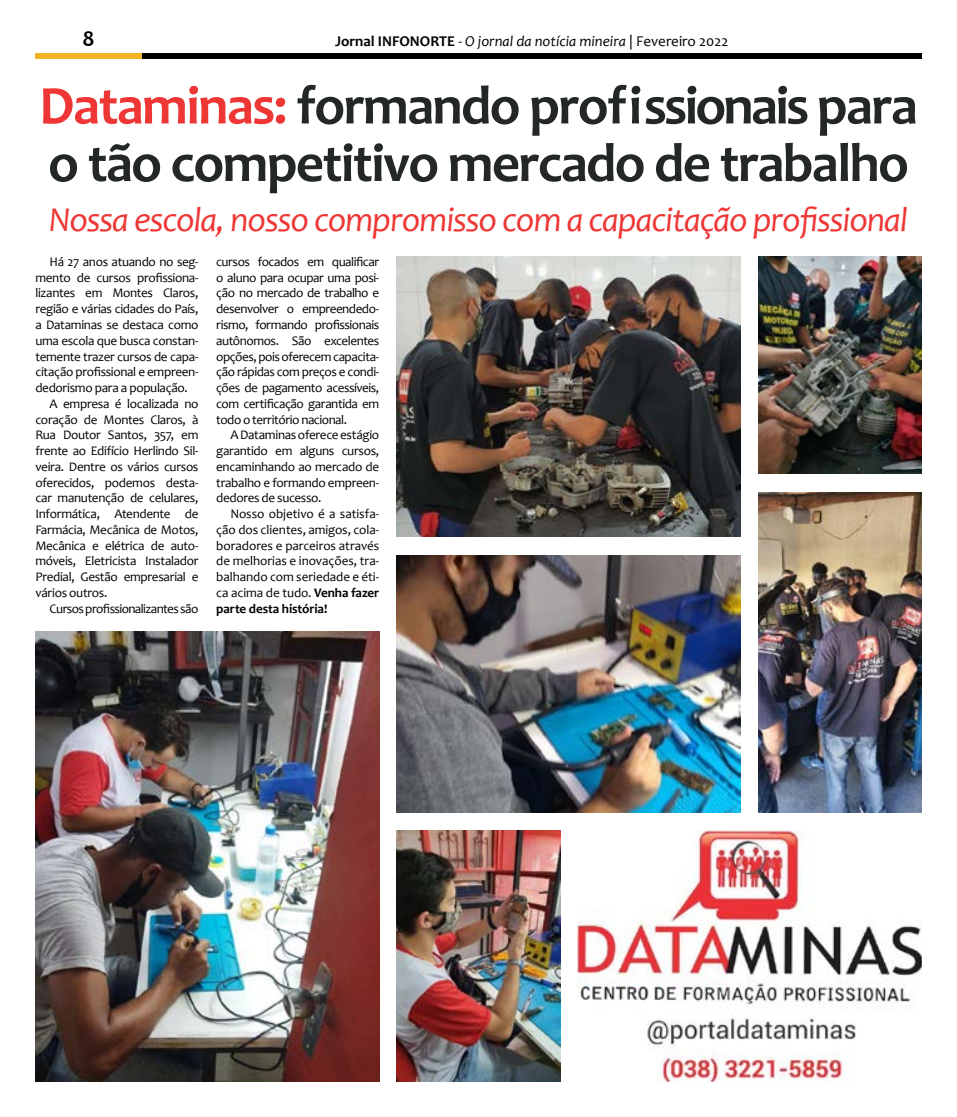
<style>
.page{position:relative;width:957px;height:1117px;background:#fff}
.page>*{position:absolute;margin:0;border:0;box-sizing:border-box;transform-origin:0 0}
.t1{font:700 55px/57.5px "Candara";letter-spacing:-.03em;color:#232727}
.t2{font:italic 35px "Candara";letter-spacing:-.03em;color:#ee3735}
.t3{font:700 22.5px "Candara";color:#000}
.t4{font:italic 15px "Candara";color:#000}
.t5{font:13.12px/15.8px "Candara";letter-spacing:-.025em;color:#000;text-align:justify}
.t6{font:13.12px "Candara";letter-spacing:-.045em;color:#000}
.s1{font-weight:700;font-style:normal}
.s2{font-style:normal}
.s3{color:#ee3735}
.s4{font-weight:700}
</style>
<div class="page">
<div style="left:35px;top:53px;width:107px;height:6px;background:#f1b424"></div>
<div style="left:142px;top:53px;width:779px;height:6px;background:#000"></div>
<img style="left:578px;top:830px;width:343px;height:251px">
<img style="left:397px;top:256px;width:344px;height:280px">
<img style="left:397px;top:555px;width:344px;height:256px">
<img style="left:397px;top:830px;width:163px;height:251px">
<img style="left:35px;top:631px;width:344px;height:450px">
<img style="left:758px;top:256px;width:163px;height:218px">
<img style="left:758px;top:492px;width:163px;height:319px">
<h3 class="t3" style="left:83px;top:25px;width:14px">8</h3>
<p class="t4" style="left:335px;top:32px;width:395px"><span class="s1">Jornal INFONORTE</span> - O jornal da notícia mineira <span class="s2">| Fevereiro 2022</span></p>
<h1 class="t1" style="left:39px;top:76px;width:880px"><span class="s3">Dataminas:</span> formando profissionais para o tão competitivo mercado de trabalho</h1>
<h2 class="t2" style="left:49px;top:198px;width:860px">Nossa escola, nosso compromisso com a capacitação profissional</h2>
<p class="t5" style="left:50px;top:253px;width:150px">Há 27 anos atuando no seg-</p>
<p class="t5" style="left:35px;top:269px;width:164px">mento de cursos profissiona-</p>
<p class="t5" style="left:35px;top:285px;width:164px">lizantes em Montes Claros,</p>
<p class="t5" style="left:35px;top:301px;width:165px">região e várias cidades do País,</p>
<p class="t5" style="left:35px;top:316px;width:165px">a Dataminas se destaca como</p>
<p class="t5" style="left:35px;top:332px;width:164px">uma escola que busca constan-</p>
<p class="t5" style="left:35px;top:348px;width:164px">temente trazer cursos de capa-</p>
<p class="t5" style="left:35px;top:364px;width:164px">citação profissional e empreen-</p>
<p class="t5" style="left:35px;top:379px;width:154px">dedorismo para a população.</p>
<p class="t5" style="left:50px;top:395px;width:150px">A empresa é localizada no</p>
<p class="t5" style="left:35px;top:411px;width:165px">coração de Montes Claros, à</p>
<p class="t5" style="left:35px;top:427px;width:165px">Rua Doutor Santos, 357, em</p>
<p class="t5" style="left:35px;top:442px;width:164px">frente ao Edifício Herlindo Sil-</p>
<p class="t5" style="left:35px;top:458px;width:164px">veira. Dentre os vários cursos</p>
<p class="t5" style="left:35px;top:474px;width:164px">oferecidos, podemos desta-</p>
<p class="t5" style="left:35px;top:490px;width:164px">car manutenção de celulares,</p>
<p class="t5" style="left:35px;top:505px;width:164px">Informática, Atendente de</p>
<p class="t5" style="left:35px;top:521px;width:165px">Farmácia, Mecânica de Motos,</p>
<p class="t5" style="left:35px;top:537px;width:164px">Mecânica e elétrica de auto-</p>
<p class="t5" style="left:35px;top:553px;width:164px">móveis, Eletricista Instalador</p>
<p class="t5" style="left:35px;top:568px;width:164px">Predial, Gestão empresarial e</p>
<p class="t5" style="left:35px;top:584px;width:73px">vários outros.</p>
<p class="t6" style="left:50px;top:600px;width:150px">Cursos profissionalizantes são</p>
<p class="t5" style="left:216px;top:253px;width:165px">cursos focados em qualificar o aluno para ocupar uma posi&shy;ção no mercado de trabalho e desenvolver o empreendedo&shy;rismo, formando profissionais autônomos. São excelentes opções, pois oferecem capacita&shy;ção rápidas com preços e condi&shy;ções de pagamento acessíveis, com certificação garantida em todo o território nacional.</p>
<p class="t5" style="left:216px;top:427px;width:165px;text-indent:14px">A Dataminas oferece estágio garantido em alguns cursos, encaminhando ao mercado de trabalho e formando empreen&shy;dedores de sucesso.</p>
<p class="t5" style="left:216px;top:505px;width:165px;text-indent:14px">Nosso objetivo é a satisfa&shy;ção dos clientes, amigos, cola&shy;boradores e parceiros através de melhorias e inovações, tra&shy;balhando com seriedade e éti&shy;ca acima de tudo. <span class="s4">Venha fazer parte desta história!</span></p>
</div>
